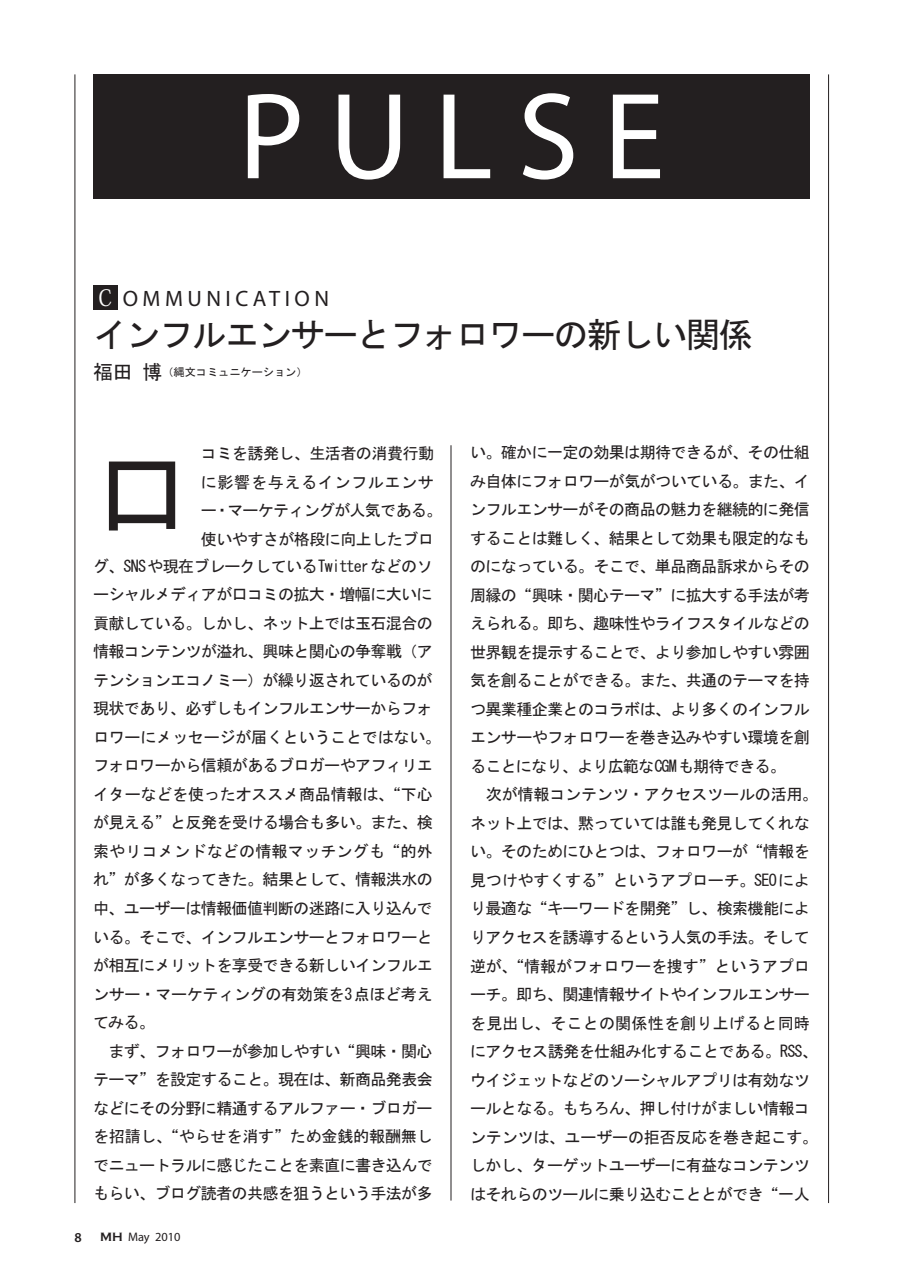
<style>
.page{position:relative;width:903px;height:1275px;background:#fff}
.page>*{position:absolute;margin:0;border:0;box-sizing:border-box;transform-origin:0 0}
.t1{font:124.08px "Myriad Pro";letter-spacing:.2em;color:#fff}
.t2{font:99.23px "MS Gothic";color:#231f20}
.t3{font:34.65px "MS Gothic";letter-spacing:-.05em;color:#231f20}
.t4{font:22.4px "Myriad Pro";letter-spacing:.2em;color:#231f20}
.t5{font:16.1px/28.5px "MS Gothic";letter-spacing:-.045em;color:#231f20}
.t6{font:600 13.65px "Myriad Pro";color:#231f20}
.t7{font:12.42px "Myriad Pro";color:#231f20}
.t8{font:11.2px "MS Gothic";color:#231f20}
.s1{font-family:"Koz Min Pro";color:#fff}
.s2{font-size:19.78px}
.s3{font-family:"Copperplate Gothic";font-weight:700}
</style>
<div class="page">
<div style="left:93px;top:74px;width:717px;height:124px;background:#231f20"></div>
<hr style="left:451px;top:445px;width:1px;height:755px;background:#231f20">
<hr style="left:75px;top:74px;width:1px;height:1129px;background:#231f20">
<hr style="left:828px;top:74px;width:1px;height:1129px;background:#231f20">
<div style="left:93px;top:285px;width:25px;height:25px;background:#231f20"></div>
<h1 class="t1" style="left:238px;top:60px;width:428px">PULSE</h1>
<h3 class="t4" style="left:99px;top:285px;width:232px"><span class="s1">C</span> OMMUNICATION</h3>
<h3 class="t3" style="left:93px;top:317px;width:662px">インフルエンサーとフォロワーの新しい関係</h3>
<p class="t8" style="left:93px;top:366px;width:216px"><span class="s2">福田 博</span>（縄文コミュニケーション）</p>
<p class="t5" style="left:201px;top:439px;width:243px">コミを誘発し、生活者の消費行動に影響を与えるインフルエンサー・マーケティングが人気である。使いやすさが格段に向上したブロ</p>
<p class="t5" style="left:470px;top:438px;width:349px">い。確かに一定の効果は期待できるが、その仕組み自体にフォロワーが気がついている。また、インフルエンサーがその商品の魅力を継続的に発信することは難しく、結果として効果も限定的なものになっている。そこで、単品商品訴求からその周縁の“興味・関心テーマ”に拡大する手法が考えられる。即ち、趣味性やライフスタイルなどの世界観を提示することで、より参加しやすい雰囲気を創ることができる。また、共通のテーマを持つ異業種企業とのコラボは、より多くのインフルエンサーやフォロワーを巻き込みやすい環境を創ることになり、より広範なCGMも期待できる。<br>　次が情報コンテンツ・アクセスツールの活用。ネット上では、黙っていては誰も発見してくれない。そのためにひとつは、フォロワーが“情報を見つけやすくする”というアプローチ。SEOにより最適な“キーワードを開発”し、検索機能によりアクセスを誘導するという人気の手法。そして逆が、“情報がフォロワーを捜す”というアプローチ。即ち、関連情報サイトやインフルエンサーを見出し、そことの関係性を創り上げると同時にアクセス誘発を仕組み化することである。RSS、ウイジェットなどのソーシャルアプリは有効なツールとなる。もちろん、押し付けがましい情報コンテンツは、ユーザーの拒否反応を巻き起こす。しかし、ターゲットユーザーに有益なコンテンツはそれらのツールに乗り込むこととができ“一人</p>
<h2 class="t2" style="left:93px;top:445px;width:101px">口</h2>
<p class="t5" style="left:93px;top:552px;width:349px">グ、SNSや現在ブレークしているTwitterなどのソーシャルメディアが口コミの拡大・増幅に大いに貢献している。しかし、ネット上では玉石混合の情報コンテンツが溢れ、興味と関心の争奪戦（アテンションエコノミー）が繰り返されているのが現状であり、必ずしもインフルエンサーからフォロワーにメッセージが届くということではない。フォロワーから信頼があるブロガーやアフィリエイターなどを使ったオススメ商品情報は、“下心が見える”と反発を受ける場合も多い。また、検索やリコメンドなどの情報マッチングも“的外れ”が多くなってきた。結果として、情報洪水の中、ユーザーは情報価値判断の迷路に入り込んでいる。そこで、インフルエンサーとフォロワーとが相互にメリットを享受できる新しいインフルエンサー・マーケティングの有効策を3点ほど考えてみる。<br>　まず、フォロワーが参加しやすい“興味・関心テーマ”を設定すること。現在は、新商品発表会などにその分野に精通するアルファー・ブロガーを招請し、“やらせを消す”ため金銭的報酬無しでニュートラルに感じたことを素直に書き込んでもらい、ブログ読者の共感を狙うという手法が多</p>
<p class="t6" style="left:74px;top:1228px;width:9px">8</p>
<p class="t7" style="left:100px;top:1229px;width:82px"><span class="s3">MH</span> May 2010</p>
</div>
